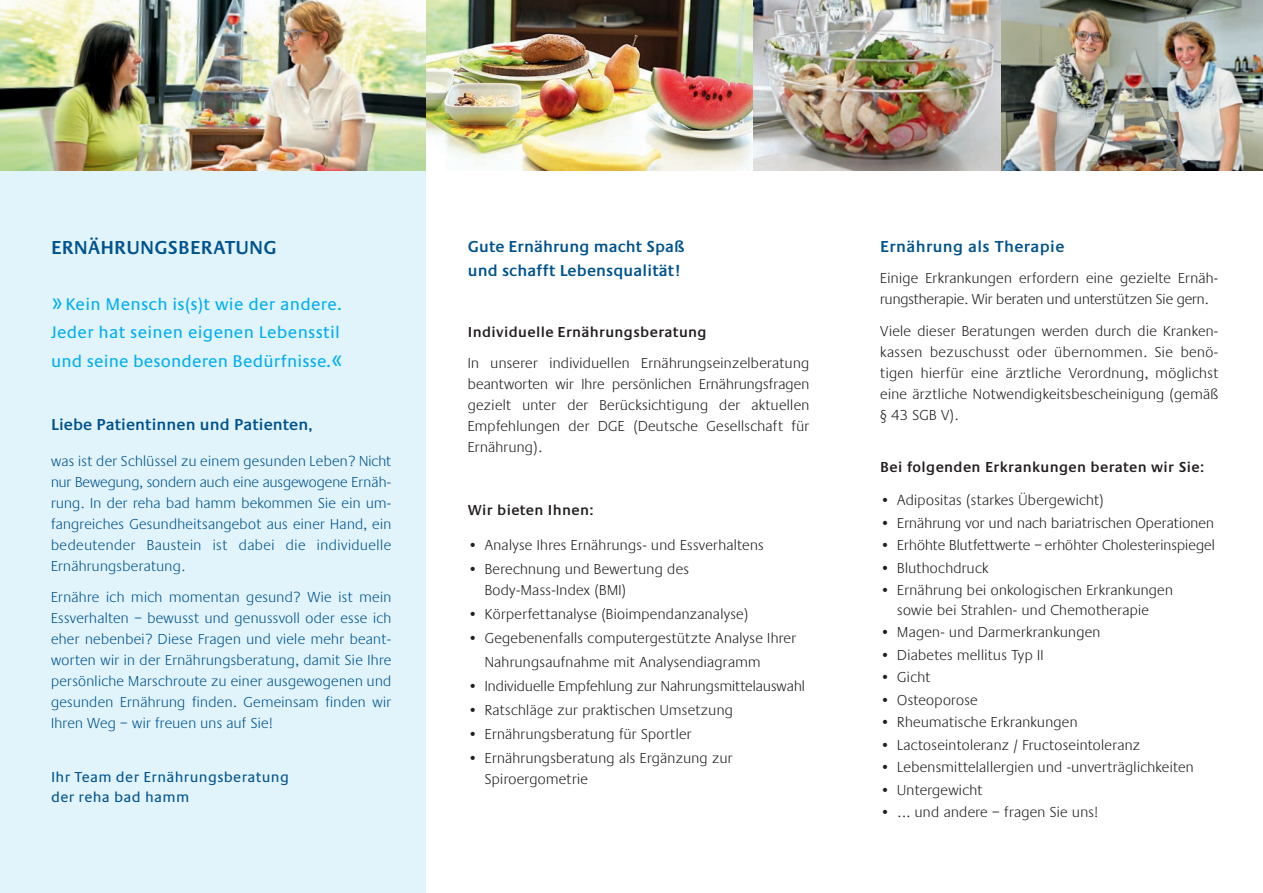
<style>
.page{position:relative;width:1263px;height:893px;background:#fff}
.page>*{position:absolute;margin:0;border:0;box-sizing:border-box;transform-origin:0 0}
.t1{font:600 19.5px "Praxis EF";letter-spacing:.01em;color:#00538d}
.t2{font:17.55px/28.5px "Praxis EF";letter-spacing:.02em;color:#00aeef}
.t3{font:600 16.5px/24px "Praxis EF";letter-spacing:.01em;color:#00538d}
.t4{font:300 15px/21px "Praxis EF";letter-spacing:.025em;color:#231f20}
.t5{font:300 15px/21px "Praxis EF";letter-spacing:.025em;color:#00538d;text-align:justify}
.t6{font:300 15px/21px "Praxis EF";color:#231f20}
.t7{font:600 15px "Praxis EF";letter-spacing:.025em;color:#231f20}
.t8{font:15px/19.5px "Praxis EF";letter-spacing:.025em;color:#00538d}
.s1{font-size:24.3px}
</style>
<div class="page">
<div style="left:0;top:170px;width:425px;height:723px;background:#e1f4fc"></div>
<img style="left:0;top:0;width:1001px;height:170px">
<img style="left:1001px;top:0;width:262px;height:170px">
<h1 class="t1" style="left:51px;top:237px;width:227px">Ernährungsberatung</h1>
<p class="t3" style="left:468px;top:234px;width:219px">Gute Ernährung macht Spaß und schafft Lebensqualität!</p>
<p class="t2" style="left:51px;top:290px;width:293px"><span class="s1">»</span>Kein Mensch is(s)t wie der andere.<br>Jeder hat seinen eigenen Lebensstil und seine besonderen Bedürfnisse.<span class="s1">«</span></p>
<p class="t7" style="left:468px;top:324px;width:240px">Individuelle Ernährungsberatung</p>
<p class="t4" style="left:468px;top:353px;width:343px;text-align:justify">In unserer individuellen Ernährungseinzelberatung beantworten wir Ihre persönlichen Ernährungsfragen gezielt unter der Berücksichtigung der aktuellen Empfehlungen der DGE (Deutsche Gesellschaft für Ernährung).</p>
<p class="t3" style="left:51px;top:413px;width:263px">Liebe Patientinnen und Patienten,</p>
<p class="t5" style="left:51px;top:451px;width:342px">was ist der Schlüssel zu einem gesunden Leben? Nicht nur Bewegung, sondern auch eine ausgewogene Ernäh&shy;rung. In der reha bad hamm bekommen Sie ein um&shy;fangreiches Gesundheitsangebot aus einer Hand, ein bedeutender Baustein ist dabei die individuelle Ernährungsberatung.</p>
<p class="t5" style="left:51px;top:587px;width:342px">Ernähre ich mich momentan gesund? Wie ist mein Essverhalten – bewusst und genussvoll oder esse ich eher nebenbei? Diese Fragen und viele mehr beant&shy;worten wir in der Ernährungsberatung, damit Sie Ihre persönliche Marschroute zu einer ausgewogenen und gesunden Ernährung finden. Gemeinsam finden wir Ihren Weg – wir freuen uns auf Sie!</p>
<p class="t7" style="left:468px;top:502px;width:127px">Wir bieten Ihnen:</p>
<p class="t4" style="left:468px;top:535px;width:297px">• Analyse Ihres Ernährungs- und Essverhaltens</p>
<p class="t4" style="left:485px;top:559px;width:206px;text-indent:-17px">• Berechnung und Bewertung des<br>Body-Mass-Index (BMI)</p>
<p class="t4" style="left:468px;top:604px;width:282px">• Körperfettanalyse (Bioimpendanzanalyse)</p>
<p class="t4" style="left:485px;top:626px;width:313px;line-height:24px;text-indent:-17px">• Gegebenenfalls computergestützte Analyse Ihrer<br>Nahrungsaufnahme mit Analysendiagramm</p>
<p class="t4" style="left:468px;top:676px;width:339px">• Individuelle Empfehlung zur Nahrungsmittelauswahl</p>
<p class="t4" style="left:468px;top:700px;width:267px">• Ratschläge zur praktischen Umsetzung</p>
<p class="t4" style="left:468px;top:724px;width:225px">• Ernährungsberatung für Sportler</p>
<p class="t4" style="left:485px;top:748px;width:249px;text-indent:-17px">• Ernährungsberatung als Ergänzung zur<br>Spiroergometrie</p>
<p class="t8" style="left:51px;top:768px;width:239px">Ihr Team der Ernährungsberatung der reha bad hamm</p>
<p class="t3" style="left:880px;top:234px;width:186px">Ernährung als Therapie</p>
<p class="t6" style="left:880px;top:268px;width:340px">Einige Erkrankungen erfordern eine gezielte Ernäh&shy;rungstherapie. Wir beraten und unterstützen Sie gern.</p>
<p class="t4" style="left:880px;top:320px;width:340px;text-align:justify">Viele dieser Beratungen werden durch die Kranken&shy;kassen bezuschusst oder übernommen. Sie benö&shy;tigen hierfür eine ärztliche Verordnung, möglichst eine ärztliche Notwendigkeitsbescheinigung (gemäß § 43 SGB V).</p>
<p class="t7" style="left:880px;top:459px;width:325px">Bei folgenden Erkrankungen beraten wir Sie:</p>
<p class="t4" style="left:880px;top:490px;width:225px">• Adipositas (starkes Übergewicht)</p>
<p class="t4" style="left:880px;top:512px;width:335px">• Ernährung vor und nach bariatrischen Operationen</p>
<p class="t4" style="left:880px;top:535px;width:336px">• Erhöhte Blutfettwerte – erhöhter Cholesterinspiegel</p>
<p class="t4" style="left:880px;top:557px;width:110px">• Bluthochdruck</p>
<p class="t4" style="left:880px;top:581px;width:294px;line-height:19.5px;text-align:center">• Ernährung bei onkologischen Erkrankungen sowie bei Strahlen- und Chemotherapie</p>
<p class="t4" style="left:880px;top:622px;width:221px">• Magen- und Darmerkrankungen</p>
<p class="t4" style="left:880px;top:644px;width:165px">• Diabetes mellitus Typ II</p>
<p class="t4" style="left:880px;top:667px;width:52px">• Gicht</p>
<p class="t4" style="left:880px;top:689px;width:99px">• Osteoporose</p>
<p class="t4" style="left:880px;top:712px;width:199px">• Rheumatische Erkrankungen</p>
<p class="t4" style="left:880px;top:734px;width:261px">• Lactoseintoleranz / Fructoseintoleranz</p>
<p class="t4" style="left:880px;top:757px;width:315px">• Lebensmittelallergien und -unverträglichkeiten</p>
<p class="t4" style="left:880px;top:779px;width:104px">• Untergewicht</p>
<p class="t4" style="left:880px;top:802px;width:219px">• ... und andere – fragen Sie uns!</p>
</div>
